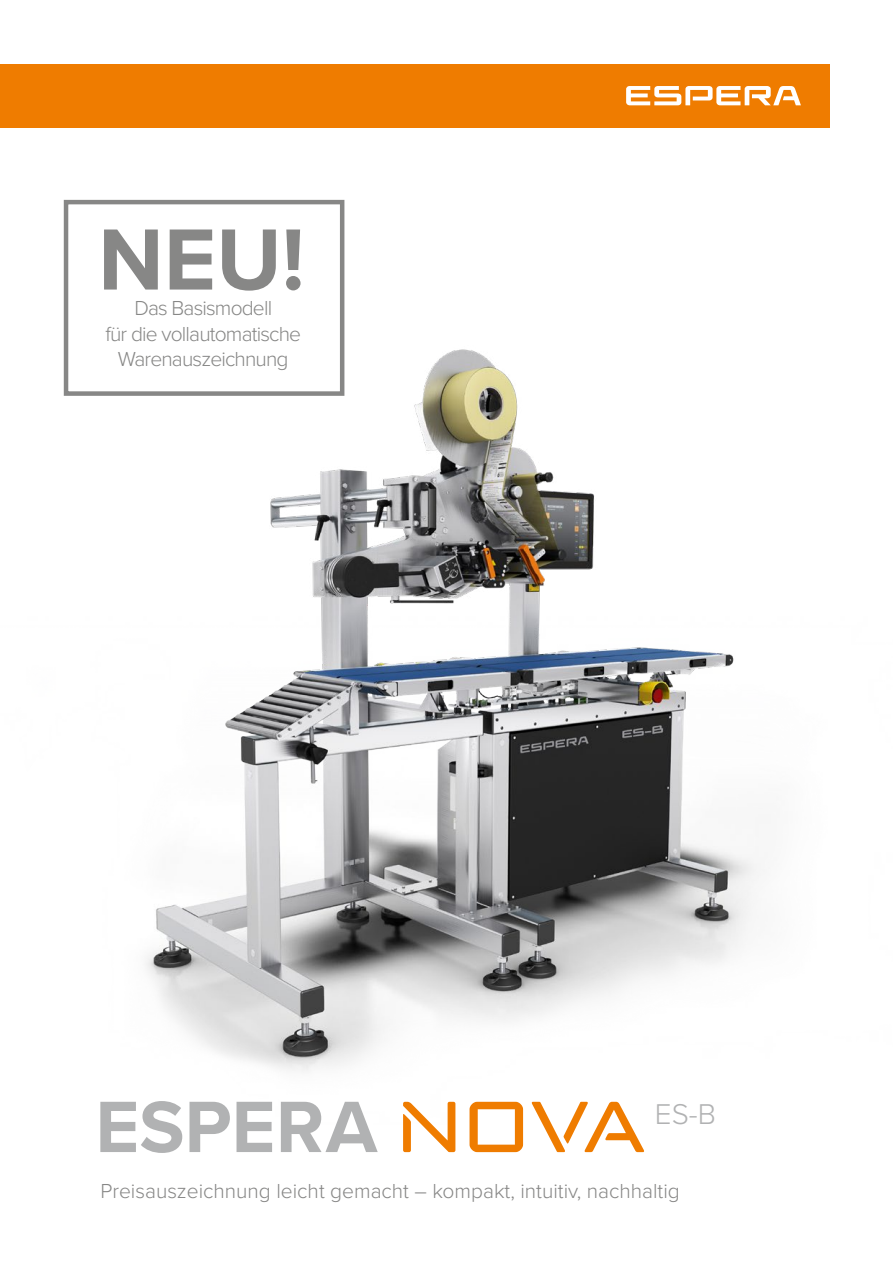
<style>
.page{position:relative;width:893px;height:1263px;background:#fff}
.page>*{position:absolute;margin:0;border:0;box-sizing:border-box;transform-origin:0 0}
.t1{font:700 90px "Proxima Nova";color:#878786}
.t2{font:300 29.7px "Proxima Nova";color:#b1b2b3}
.t3{font:300 21px "Proxima Nova";letter-spacing:-.01em;color:#878786}
.t4{font:300 21px/25.5px "Proxima Nova";letter-spacing:-.04em;color:#878786;text-align:center}
</style>
<div class="page">
<img style="left:63px;top:247px;width:696px;height:877px">
<div style="left:0;top:64px;width:829px;height:64px;background:#ef7c00"></div>
<svg style="left:626px;top:86px;width:175px;height:19px"></svg>
<div style="left:64px;top:200px;width:280px;height:196px;border:4px solid #878786"></div>
<svg style="left:100px;top:1101px;width:82px;height:52px"></svg>
<svg style="left:189px;top:1102px;width:41px;height:50px"></svg>
<svg style="left:237px;top:1102px;width:35px;height:50px"></svg>
<svg style="left:281px;top:1102px;width:97px;height:50px"></svg>
<svg style="left:532px;top:1102px;width:112px;height:50px"></svg>
<svg style="left:403px;top:1102px;width:52px;height:50px"></svg>
<svg style="left:470px;top:1102px;width:53px;height:50px"></svg>
<h1 class="t1" style="left:98px;top:192px;width:208px">NEU!</h1>
<p class="t4" style="left:105px;top:294px;width:197px">Das Basismodell<br>für die vollautomatische<br>Warenauszeichnung</p>
<h2 class="t2" style="left:655px;top:1092px;width:63px">ES-B</h2>
<p class="t3" style="left:100px;top:1175px;width:581px">Preisauszeichnung leicht gemacht – kompakt, intuitiv, nachhaltig</p>
</div>
